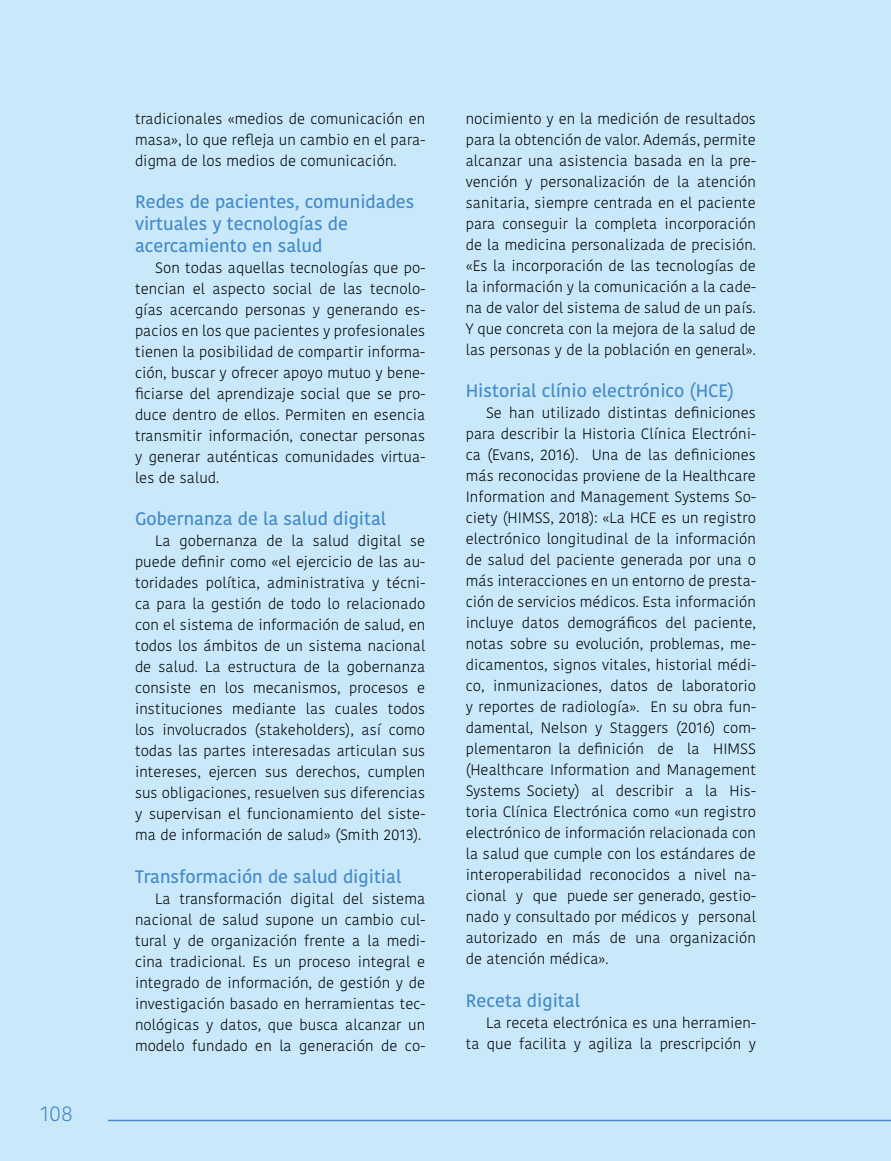
<style>
.page{position:relative;width:891px;height:1161px;background:#c9e9fb}
.page>*{position:absolute;margin:0;border:0;box-sizing:border-box;transform-origin:0 0}
.t1{font:300 21px "Kohinoor Bangla";color:#4489c9}
.t2{font:500 18px/21.6px "Kohinoor Bangla";color:#4489c9}
.t3{font:300 15px/21px "Kohinoor Bangla";letter-spacing:.005em;color:#000;text-align:justify}
</style>
<div class="page">
<hr style="left:108px;top:1120px;width:783px;height:1px;background:#4489c9">
<h1 class="t1" style="left:40px;top:1098px;width:34px">108</h1>
<p class="t3" style="left:135px;top:108px;width:292px">tradicionales «medios de comunicación en masa», lo que refleja un cambio en el para&shy;digma de los medios de comunicación.</p>
<p class="t2" style="left:135px;top:191px;width:281px">Redes de pacientes, comunidades virtuales y tecnologías de acercamiento en salud</p>
<p class="t3" style="left:135px;top:257px;width:292px;text-indent:20px">Son todas aquellas tecnologías que po&shy;tencian el aspecto social de las tecnolo&shy;gías acercando personas y generando es&shy;pacios en los que pacientes y profesionales tienen la posibilidad de compartir informa&shy;ción, buscar y ofrecer apoyo mutuo y bene&shy;ficiarse del aprendizaje social que se pro&shy;duce dentro de ellos. Permiten en esencia transmitir información, conectar personas y generar auténticas comunidades virtua&shy;les de salud.</p>
<p class="t2" style="left:135px;top:508px;width:253px">Gobernanza de la salud digital</p>
<p class="t3" style="left:135px;top:530px;width:292px;text-indent:20px">La gobernanza de la salud digital se puede definir como «el ejercicio de las au&shy;toridades política, administrativa y técni&shy;ca para la gestión de todo lo relacionado con el sistema de información de salud, en todos los ámbitos de un sistema nacional de salud. La estructura de la gobernanza consiste en los mecanismos, procesos e instituciones mediante las cuales todos los involucrados (stakeholders), así como todas las partes interesadas articulan sus intereses, ejercen sus derechos, cumplen sus obligaciones, resuelven sus diferencias y supervisan el funcionamiento del siste&shy;ma de información de salud» (Smith 2013).</p>
<p class="t2" style="left:135px;top:865px;width:268px">Transformación de salud digitial</p>
<p class="t3" style="left:135px;top:888px;width:292px;text-indent:20px">La transformación digital del sistema nacional de salud supone un cambio cul&shy;tural y de organización frente a la medi&shy;cina tradicional. Es un proceso integral e integrado de información, de gestión y de investigación basado en herramientas tec&shy;nológicas y datos, que busca alcanzar un modelo fundado en la generación de co-</p>
<p class="t3" style="left:466px;top:108px;width:292px">nocimiento y en la medición de resultados para la obtención de valor. Además, permite alcanzar una asistencia basada en la pre&shy;vención y personalización de la atención sanitaria, siempre centrada en el paciente para conseguir la completa incorporación de la medicina personalizada de precisión. «Es la incorporación de las tecnologías de la información y la comunicación a la cade&shy;na de valor del sistema de salud de un país.<br>Y que concreta con la mejora de la salud de las personas y de la población en general».</p>
<p class="t2" style="left:466px;top:380px;width:271px">Historial clínio electrónico (HCE)</p>
<p class="t3" style="left:466px;top:402px;width:292px;text-indent:20px">Se han utilizado distintas definiciones para describir la Historia Clínica Electróni&shy;ca (Evans, 2016). Una de las definiciones más reconocidas proviene de la Healthcare Information and Management Systems So&shy;ciety (HIMSS, 2018): «La HCE es un registro electrónico longitudinal de la información de salud del paciente generada por una o más interacciones en un entorno de presta&shy;ción de servicios médicos. Esta información incluye datos demográficos del paciente, notas sobre su evolución, problemas, me&shy;dicamentos, signos vitales, historial médi&shy;co, inmunizaciones, datos de laboratorio y reportes de radiología». En su obra fun&shy;damental, Nelson y Staggers (2016) com&shy;plementaron la definición de la HIMSS (Healthcare Information and Management Systems Society) al describir a la His&shy;toria Clínica Electrónica como «un registro electrónico de información relacionada con la salud que cumple con los estándares de interoperabilidad reconocidos a nivel na&shy;cional y que puede ser generado, gestio&shy;nado y consultado por médicos y personal autorizado en más de una organización de atención médica».</p>
<p class="t2" style="left:466px;top:989px;width:116px">Receta digital</p>
<p class="t3" style="left:466px;top:1012px;width:292px;text-align:right">La receta electrónica es una herramien-<br>ta que facilita y agiliza la prescripción y</p>
</div>
